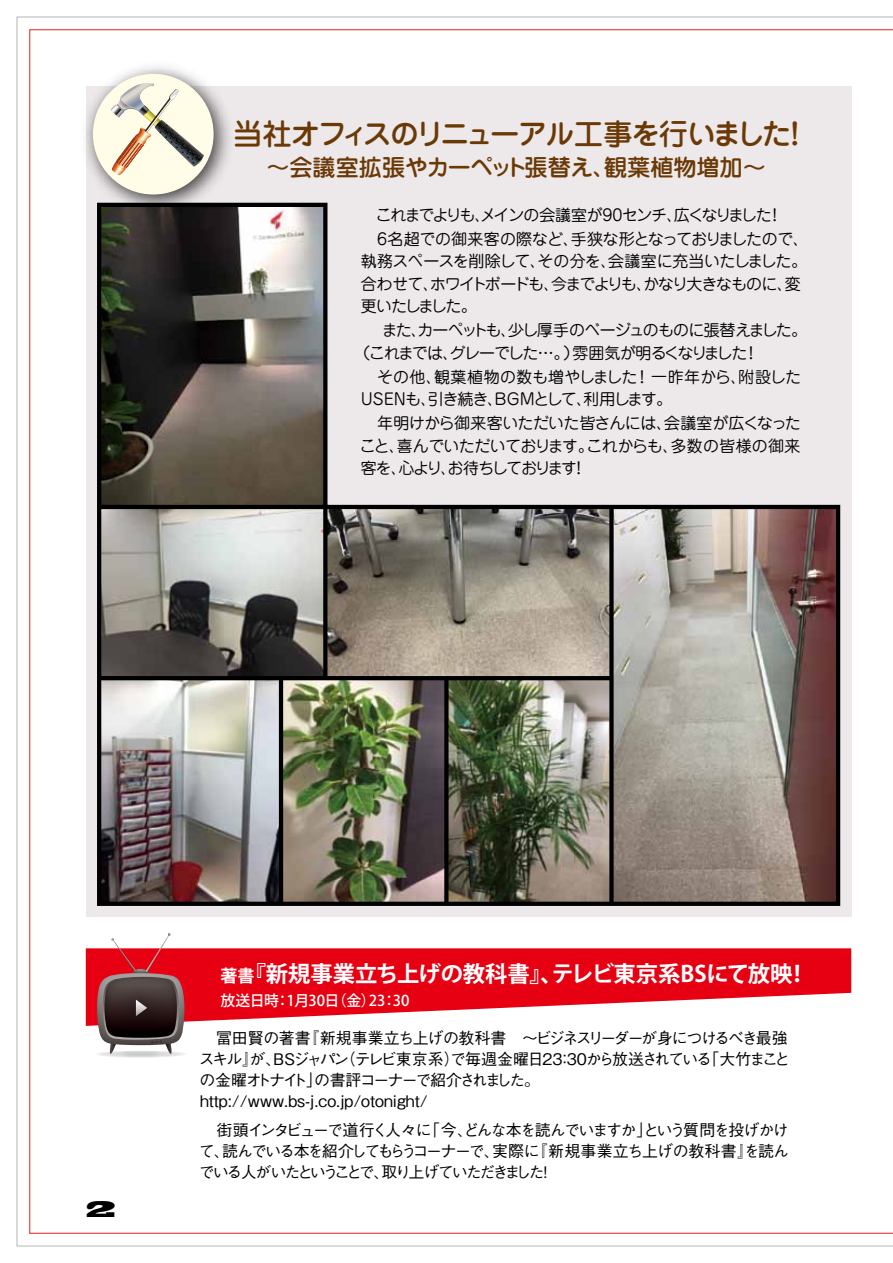
<style>
.page{position:relative;width:893px;height:1263px;background:#fff}
.page>*{position:absolute;margin:0;border:0;box-sizing:border-box;transform-origin:0 0}
.t1{font:500 29.55px "Jun 34 Pro";letter-spacing:-.09em;color:#6a3906}
.t2{font:500 23.1px "Jun 34 Pro";letter-spacing:-.035em;color:#6a3906}
.t3{font:500 23.1px "Jun 34 Pro";color:#6a3906}
.t4{font:700 22.35px "Koz Go Pro";letter-spacing:-.005em;color:#fff}
.t5{font:21.3px "Blackoak Std";color:#000}
.t6{font:700 16.95px "Koz Go Pro";color:#fff}
.t7{font:15.9px/22.5px "Jun 201 Pro";letter-spacing:-.045em;color:#000}
.t8{font:500 15.9px "Gothic BBB Pr 6";letter-spacing:-.1em;color:#000}
.t9{font:500 15.9px/21px "Gothic BBB Pr 6";color:#000;text-align:center}
.t10{font:15.9px "Jun 201 Pro";letter-spacing:-.075em;color:#000}
.t11{font:15.9px "Jun 201 Pro";letter-spacing:-.08em;color:#000}
.t12{font:15.9px/22.5px "Jun 201 Pro";letter-spacing:-.015em;color:#000}
.t13{font:500 15.9px "Gothic BBB Pr 6";letter-spacing:-.075em;color:#000}
.t14{font:15.9px/22.5px "Jun 201 Pro";letter-spacing:-.025em;color:#000}
.t15{font:500 15.9px/21px "Gothic BBB Pr 6";letter-spacing:-.12em;color:#000}
.t16{font:500 15.9px "Gothic BBB Pr 6";letter-spacing:-.14em;color:#000}
.t17{font:500 15.9px "Gothic BBB Pr 6";letter-spacing:-.125em;color:#000}
.t18{font:500 15.9px "Gothic BBB Pr 6";letter-spacing:-.13em;color:#000}
.t19{font:15.9px "Jun 201 Pro";letter-spacing:.015em;color:#000}
.t20{font:15.9px "Jun 201 Pro";letter-spacing:-.065em;color:#000}
.t21{font:15.9px "Jun 201 Pro";letter-spacing:-.02em;color:#000}
.t22{font:15.9px "Jun 201 Pro";letter-spacing:.005em;color:#000}
.t23{font:15.9px "Jun 201 Pro";letter-spacing:-.085em;color:#000}
.t24{font:500 15.9px "Gothic BBB Pr 6";letter-spacing:-.16em;color:#000}
.t25{font:15.9px/22.5px "Jun 201 Pro";letter-spacing:-.11em;color:#000}
.t26{font:500 14.85px "Koz Go Pro";color:#fff}
</style>
<div class="page">
<img style="left:29px;top:29px;width:864px;height:1204px">
<h1 class="t1" style="left:233px;top:110px;width:560px">当社オフィスのリニューアル工事を行いました</h1>
<h2 class="t3" style="left:604px;top:149px;width:163px">観葉植物増加~</h2>
<h1 class="t1" style="left:780px;top:110px;width:31px">!</h1>
<h2 class="t2" style="left:266px;top:149px;width:350px">～会議室拡張やカーペット張替え、</h2>
<p class="t11" style="left:361px;top:202px;width:412px">　これまでよりもメインの会議室が90センチ広くなりました</p>
<p class="t7" style="left:767px;top:202px;width:17px">!</p>
<p class="t7" style="left:474px;top:202px;width:17px">、</p>
<p class="t7" style="left:666px;top:202px;width:17px">、</p>
<p class="t19" style="left:361px;top:226px;width:219px">　6名超での御来客の際など、</p>
<p class="t10" style="left:571px;top:226px;width:240px">手狭な形となっておりましたので、</p>
<p class="t21" style="left:608px;top:249px;width:200px">会議室に充当いたしました。</p>
<p class="t7" style="left:361px;top:248px;width:441px">執務スペースを削除して、<br>合わせてホワイトボードも今までよりもかなり大きなものに変、</p>
<p class="t7" style="left:636px;top:271px;width:17px">、</p>
<p class="t7" style="left:538px;top:248px;width:80px">その分を、</p>
<p class="t25" style="left:361px;top:271px;width:117px;text-indent:62px">、<br>更いたしました。</p>
<p class="t7" style="left:382px;top:317px;width:427px">またカーペットも少し厚手のベージュのものに張替えました。</p>
<p class="t7" style="left:543px;top:271px;width:17px">、</p>
<p class="t7" style="left:411px;top:317px;width:17px">、</p>
<p class="t7" style="left:500px;top:317px;width:17px">、</p>
<p class="t23" style="left:572px;top:340px;width:177px">雰囲気が明るくなりました</p>
<p class="t10" style="left:354px;top:340px;width:226px">（これまではグレーでした…。）</p>
<p class="t7" style="left:743px;top:340px;width:17px">!</p>
<p class="t7" style="left:442px;top:340px;width:17px">、</p>
<p class="t14" style="left:361px;top:364px;width:313px">　その他、<br>USENも引き続き BGMとして利用します。</p>
<p class="t22" style="left:434px;top:364px;width:205px">観葉植物の数も増やしました</p>
<p class="t7" style="left:634px;top:364px;width:114px">！一昨年から、</p>
<p class="t7" style="left:739px;top:364px;width:64px">附設した</p>
<p class="t7" style="left:420px;top:386px;width:17px">、</p>
<p class="t7" style="left:487px;top:386px;width:17px">、</p>
<p class="t7" style="left:576px;top:386px;width:17px">、</p>
<p class="t7" style="left:664px;top:410px;width:138px">会議室が広くなった</p>
<p class="t12" style="left:670px;top:410px;width:132px;text-indent:-309px">　年明けから御来客いただいた皆さんには、<br>多数の皆様の御来</p>
<p class="t7" style="left:360px;top:433px;width:235px">こと喜んでいただいております。</p>
<p class="t7" style="left:389px;top:433px;width:17px">、</p>
<p class="t7" style="left:571px;top:455px;width:17px">!</p>
<p class="t7" style="left:587px;top:433px;width:93px">これからも、</p>
<p class="t20" style="left:361px;top:456px;width:218px">客を心よりお待ちしております</p>
<p class="t7" style="left:391px;top:455px;width:17px">、</p>
<p class="t7" style="left:440px;top:455px;width:17px">、</p>
<h3 class="t5" style="left:86px;top:1194px;width:31px">2</h3>
<h3 class="t4" style="left:551px;top:959px;width:243px">テレビ東京系BSにて放映</h3>
<h3 class="t4" style="left:244px;top:959px;width:320px">『新規事業立ち上げの教科書』、</h3>
<h3 class="t4" style="left:786px;top:959px;width:24px">!</h3>
<p class="t6" style="left:221px;top:964px;width:36px">著書</p>
<p class="t26" style="left:275px;top:991px;width:102px">：1月30 （日金(</p>
<p class="t26" style="left:221px;top:991px;width:60px">放送日時</p>
<p class="t26" style="left:369px;top:991px;width:42px">23：30</p>
<p class="t8" style="left:303px;top:1025px;width:486px">『新規事業立ち上げの教科書　～ビジネスリーダーが身につけるべき最強</p>
<p class="t8" style="left:200px;top:1025px;width:112px">　冨田賢の著書</p>
<p class="t13" style="left:340px;top:1046px;width:374px">（テレビ東京系で毎週金曜日23：30から放送されている</p>
<p class="t8" style="left:444px;top:1046px;width:17px">）</p>
<p class="t8" style="left:703px;top:1046px;width:89px">「大竹まこと</p>
<p class="t24" style="left:199px;top:1046px;width:152px">スキルが』 ＢＳジャパン</p>
<p class="t15" style="left:200px;top:1047px;width:342px;text-indent:66px">、<br>の金曜オトナイトの書評コーナーで紹介されました。</p>
<p class="t9" style="left:200px;top:1068px;width:229px">」<br>http://www.bs .j- co j p. /otonight/</p>
<p class="t8" style="left:424px;top:1117px;width:366px">「今どんな本を読んでいますかという質問を投げかけ</p>
<p class="t8" style="left:636px;top:1117px;width:17px">」</p>
<p class="t18" style="left:200px;top:1117px;width:233px">　街頭インタビューで道行く人々に</p>
<p class="t8" style="left:457px;top:1117px;width:17px">、</p>
<p class="t9" style="left:531px;top:1139px;width:259px">『新規事業立ち上げの教科書を読ん</p>
<p class="t17" style="left:222px;top:1138px;width:279px">読んでいる本を紹介してもらうコーナーで、</p>
<p class="t8" style="left:492px;top:1138px;width:49px">実際に</p>
<p class="t8" style="left:738px;top:1138px;width:17px">』</p>
<p class="t8" style="left:199px;top:1138px;width:32px">て、</p>
<p class="t16" style="left:199px;top:1159px;width:347px">でいる人がいたということで取り上げていただきました</p>
<p class="t8" style="left:373px;top:1159px;width:17px">、</p>
<p class="t8" style="left:537px;top:1159px;width:17px">!</p>
</div>
